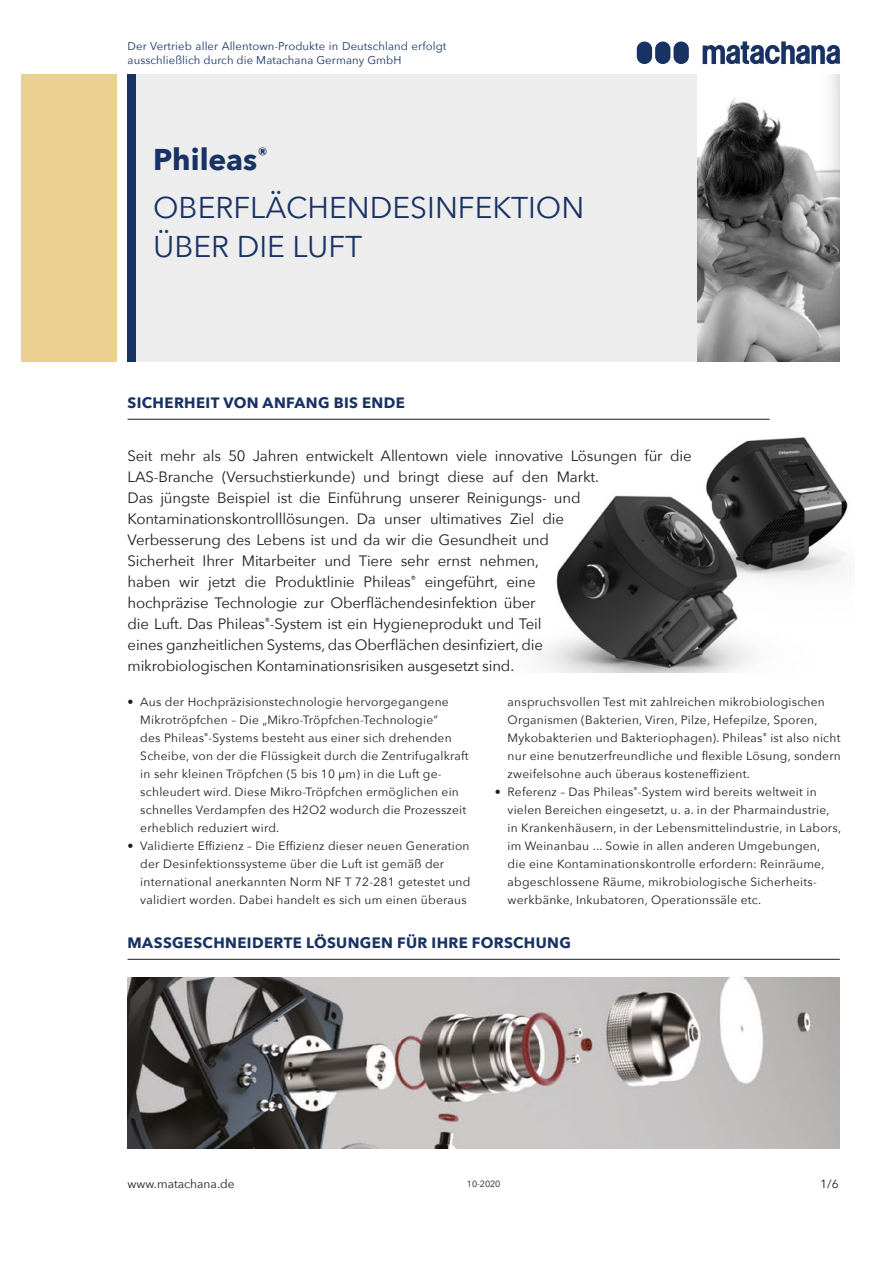
<style>
.page{position:relative;width:893px;height:1263px;background:#fff}
.page>*{position:absolute;margin:0;border:0;box-sizing:border-box;transform-origin:0 0}
.t1{font:30px/48px "Avenir Next";color:#183264}
.t2{font:15px/21px "Avenir Next";letter-spacing:-.01em;color:#1d1d1b}
.t3{font:700 15px "Avenir Next";letter-spacing:.025em;color:#183264}
.t4{font:12px/18px "Avenir Next";letter-spacing:.02em;color:#1d1d1b}
.t5{font:12px "Avenir Next";color:#1d1d1b}
.t6{font:11.25px/14.2px "Avenir Next";letter-spacing:.01em;color:#183264}
.t7{font:9px "Avenir Next";letter-spacing:-.01em;color:#1d1d1b}
.s1{font-weight:700}
</style>
<div class="page">
<img style="left:541px;top:437px;width:307px;height:236px">
<hr style="left:128px;top:959px;width:712px;height:1px;background:#1d1d1b">
<div style="left:128px;top:74px;width:8px;height:287px;background:#183264"></div>
<div style="left:21px;top:74px;width:96px;height:287px;background:#ebd092"></div>
<div style="left:136px;top:74px;width:561px;height:287px;background:#ededed"></div>
<img style="left:697px;top:74px;width:143px;height:287px">
<hr style="left:128px;top:419px;width:642px;height:1px;background:#1d1d1b">
<img style="left:128px;top:977px;width:712px;height:171px">
<div style="left:673px;top:42px;width:16px;height:22px;background:#183264;border-radius:8px"></div>
<div style="left:655px;top:42px;width:15px;height:22px;background:#183264;border-radius:8px"></div>
<div style="left:637px;top:42px;width:15px;height:22px;background:#183264;border-radius:8px"></div>
<svg style="left:703px;top:41px;width:137px;height:23px"></svg>
<p class="t6" style="left:128px;top:38px;width:320px">Der Vertrieb aller Allentown-Produkte in Deutschland erfolgt ausschließlich durch die Matachana Germany GmbH</p>
<h1 class="t1" style="left:153px;top:134px;width:433px"><span class="s1">Phileas</span><sup>®<br></sup>OBERFLÄCHENDESINFEKTION</h1>
<h1 class="t1" style="left:153px;top:221px;width:211px">ÜBER DIE LUFT</h1>
<p class="t3" style="left:128px;top:390px;width:279px">SICHERHEIT VON ANFANG BIS ENDE</p>
<p class="t2" style="left:128px;top:444px;width:566px">Seit mehr als 50 Jahren entwickelt Allentown viele innovative Lösungen für die LAS-Branche (Versuchstierkunde) und bringt diese auf den Markt.<br>Das jüngste Beispiel ist die Einführung unserer Reinigungs- und Kontaminationskontrolllösungen. Da unser ultimatives Ziel die<br>Verbesserung des Lebens ist und da wir die Gesundheit und<br>Sicherheit Ihrer Mitarbeiter und Tiere sehr ernst nehmen,<br>haben wir jetzt die Produktlinie Phileas<sup>®</sup> eingeführt, eine<br>hochpräzise Technologie zur Oberflächendesinfektion über<br>die Luft. Das Phileas<sup>®</sup>-System ist ein Hygieneprodukt und Teil<br>eines ganzheitlichen Systems, das Oberflächen desinfiziert, die<br>mikrobiologischen Kontaminationsrisiken ausgesetzt sind.</p>
<p class="t4" style="left:140px;top:692px;width:330px;text-indent:-13px">• Aus der Hochpräzisionstechnologie hervorgegangene Mikrotröpfchen – Die „Mikro-Tröpfchen-Technologie”<br>des Phileas<sup>®</sup>-Systems besteht aus einer sich drehenden Scheibe, von der die Flüssigkeit durch die Zentrifugalkraft in sehr kleinen Tröpfchen (5 bis 10 µm) in die Luft ge&shy;schleudert wird. Diese Mikro-Tröpfchen ermöglichen ein schnelles Verdampfen des H2O2 wodurch die Prozesszeit erheblich reduziert wird.</p>
<p class="t4" style="left:140px;top:836px;width:332px;text-indent:-13px">• Validierte Effizienz – Die Effizienz dieser neuen Generation der Desinfektionssysteme über die Luft ist gemäß der international anerkannten Norm NF T 72-281 getestet und validiert worden. Dabei handelt es sich um einen überaus</p>
<p class="t4" style="left:508px;top:692px;width:335px">anspruchsvollen Test mit zahlreichen mikrobiologischen Organismen (Bakterien, Viren, Pilze, Hefepilze, Sporen, Mykobakterien und Bakteriophagen). Phileas<sup>®</sup> ist also nicht nur eine benutzerfreundliche und flexible Lösung, sondern zweifelsohne auch überaus kosteneffizient.</p>
<p class="t4" style="left:508px;top:782px;width:335px;text-indent:-13px">• Referenz – Das Phileas<sup>®</sup>-System wird bereits weltweit in vielen Bereichen eingesetzt, u. a. in der Pharmaindustrie, in Krankenhäusern, in der Lebensmittelindustrie, in Labors, im Weinanbau ... Sowie in allen anderen Umgebungen, die eine Kontaminationskontrolle erfordern: Reinräume, abgeschlossene Räume, mikrobiologische Sicherheits&shy;werkbänke, Inkubatoren, Operationssäle etc.</p>
<p class="t3" style="left:128px;top:930px;width:445px">MASSGESCHNEIDERTE LÖSUNGEN FÜR IHRE FORSCHUNG</p>
<p class="t5" style="left:128px;top:1174px;width:109px">www.matachana.de</p>
<p class="t4" style="left:820px;top:1174px;width:20px">1/6</p>
<p class="t7" style="left:467px;top:1176px;width:35px">10-2020</p>
</div>
